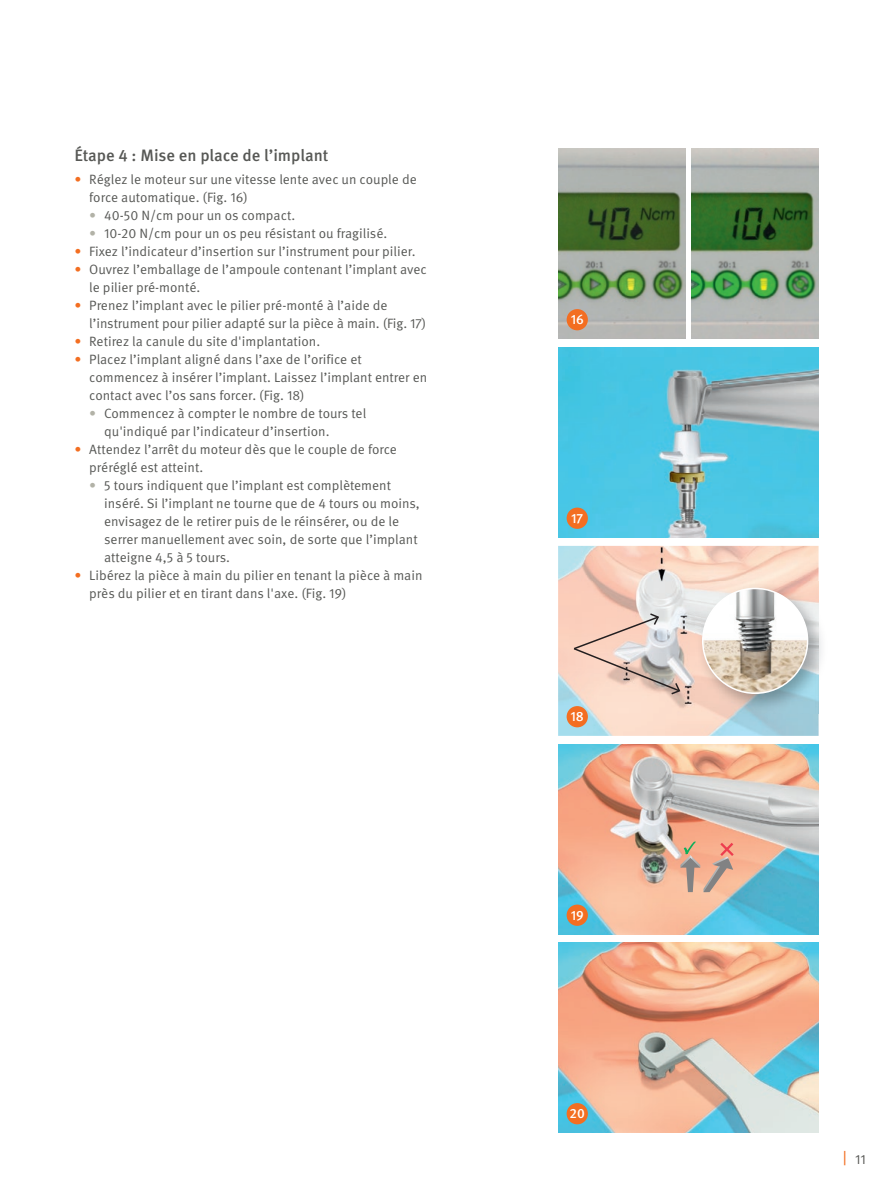
<style>
.page{position:relative;width:893px;height:1191px;background:#fff}
.page>*{position:absolute;margin:0;border:0;box-sizing:border-box;transform-origin:0 0}
.t1{font:500 16.5px "Meta Pro OM";color:#575855}
.t2{font:13.5px/18px "Meta Pro OM";color:#575855}
.t3{font:500 13.5px "Meta Pro OM";color:#fff}
.s1{color:#f36e21}
.s2{color:#b2b2a7}
</style>
<div class="page">
<img style="left:558px;top:347px;width:261px;height:190px">
<img style="left:558px;top:744px;width:261px;height:190px">
<img style="left:558px;top:546px;width:261px;height:190px">
<img style="left:696px;top:581px;width:126px;height:132px">
<svg style="left:702px;top:587px;width:106px;height:107px"></svg>
<img style="left:558px;top:149px;width:128px;height:190px">
<img style="left:691px;top:149px;width:128px;height:190px">
<div style="left:567px;top:309px;width:21px;height:21px;background:#f36e21;border-radius:50%"></div>
<div style="left:567px;top:507px;width:21px;height:22px;background:#f36e21;border-radius:50%"></div>
<div style="left:567px;top:904px;width:21px;height:22px;background:#f36e21;border-radius:50%"></div>
<div style="left:567px;top:706px;width:21px;height:21px;background:#f36e21;border-radius:50%"></div>
<svg style="left:574px;top:613px;width:106px;height:81px;background:#e1c9be"></svg>
<svg style="left:680px;top:840px;width:56px;height:52px;background:#dba78e"></svg>
<img style="left:558px;top:943px;width:261px;height:189px">
<div style="left:567px;top:1103px;width:21px;height:21px;background:#f36e21;border-radius:50%"></div>
<p class="t1" style="left:74px;top:145px;width:256px">Étape 4 : Mise en place de l’implant</p>
<p class="t2" style="left:89px;top:170px;width:329px;text-indent:-15px"><span class="s1">•</span> Réglez le moteur sur une vitesse lente avec un couple de force automatique. (Fig. 16)</p>
<p class="t2" style="left:89px;top:206px;width:207px"><span class="s2">•</span> 40-50 N/cm pour un os compact.</p>
<p class="t2" style="left:89px;top:224px;width:299px"><span class="s2">•</span> 10-20 N/cm pour un os peu résistant ou fragilisé.</p>
<p class="t2" style="left:74px;top:242px;width:343px"><span class="s1">•</span> Fixez l’indicateur d’insertion sur l’instrument pour pilier.</p>
<p class="t2" style="left:89px;top:260px;width:339px;text-indent:-15px"><span class="s1">•</span> Ouvrez l’emballage de l’ampoule contenant l’implant avec le pilier pré-monté.</p>
<p class="t2" style="left:89px;top:296px;width:338px;text-indent:-15px"><span class="s1">•</span> Prenez l’implant avec le pilier pré-monté à l’aide de l’instrument pour pilier adapté sur la pièce à main. (Fig. 17)</p>
<p class="t2" style="left:74px;top:332px;width:247px"><span class="s1">•</span> Retirez la canule du site d'implantation.</p>
<p class="t2" style="left:89px;top:350px;width:339px;text-indent:-15px"><span class="s1">•</span> Placez l’implant aligné dans l’axe de l’orifice et commencez à insérer l’implant. Laissez l’implant entrer en contact avec l’os sans forcer. (Fig. 18)</p>
<p class="t2" style="left:104px;top:404px;width:264px;text-indent:-15px"><span class="s2">•</span> Commencez à compter le nombre de tours tel qu'indiqué par l’indicateur d’insertion.</p>
<p class="t2" style="left:89px;top:440px;width:309px;text-indent:-15px"><span class="s1">•</span> Attendez l’arrêt du moteur dès que le couple de force préréglé est atteint.</p>
<p class="t2" style="left:104px;top:476px;width:317px;text-indent:-15px"><span class="s2">•</span> 5 tours indiquent que l’implant est complètement inséré. Si l’implant ne tourne que de 4 tours ou moins, envisagez de le retirer puis de le réinsérer, ou de le serrer manuellement avec soin, de sorte que l’implant atteigne 4,5 à 5 tours.</p>
<p class="t2" style="left:89px;top:566px;width:335px;text-indent:-15px"><span class="s1">•</span> Libérez la pièce à main du pilier en tenant la pièce à main près du pilier et en tirant dans l'axe. (Fig. 19)</p>
<p class="t3" style="left:571px;top:311px;width:15px">16</p>
<p class="t3" style="left:571px;top:510px;width:14px">17</p>
<p class="t3" style="left:570px;top:708px;width:15px">18</p>
<p class="t3" style="left:571px;top:906px;width:14px">19</p>
<p class="t3" style="left:569px;top:1105px;width:17px">20</p>
<p class="t2" style="left:855px;top:1150px;width:12px">11</p>
</div>
